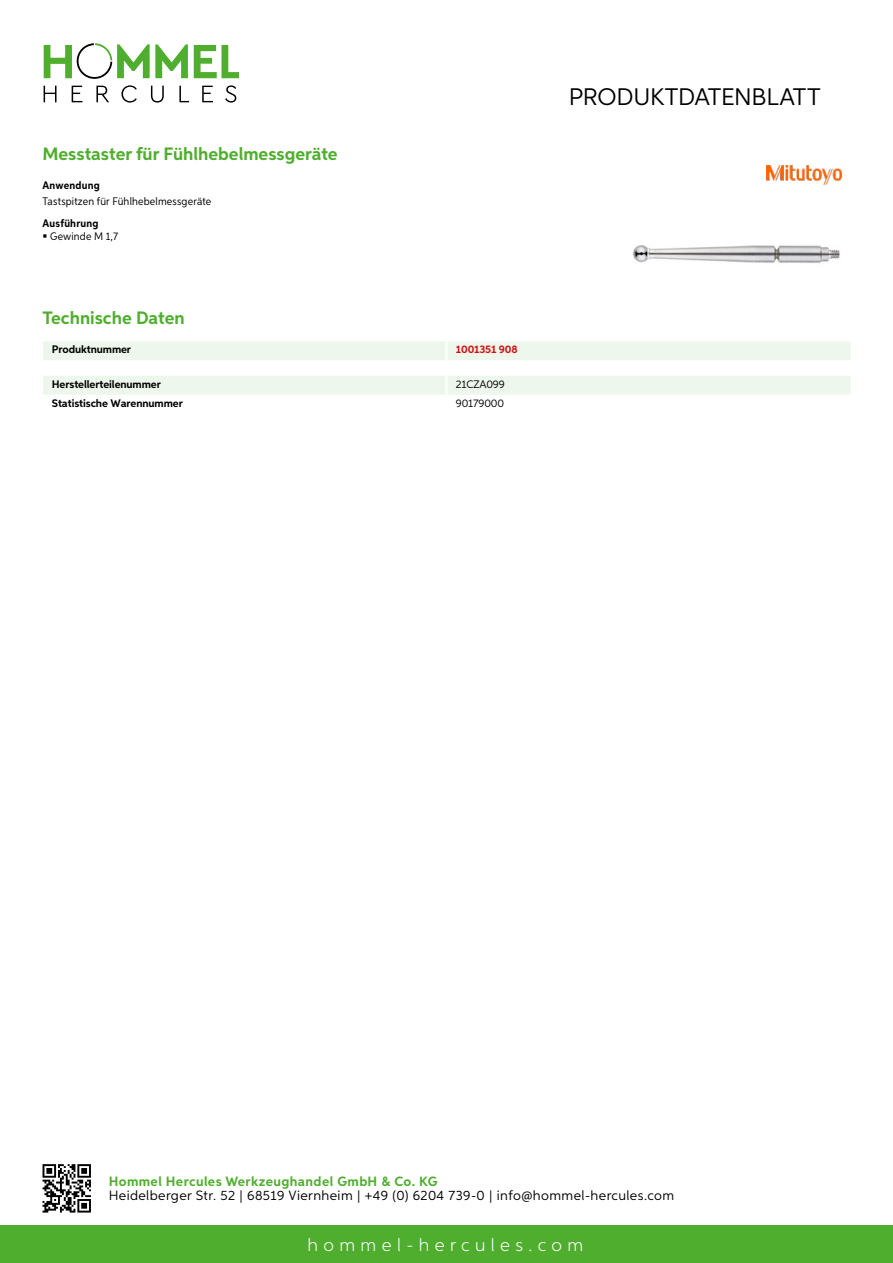
<style>
.page{position:relative;width:893px;height:1263px;background:#fff}
.page>*{position:absolute;margin:0;border:0;box-sizing:border-box;transform-origin:0 0}
.t1{font:24px "Aspira";letter-spacing:-.01em;color:#000}
.t2{font:700 18px "Aspira";color:#50ae2f}
.t3{font:300 18px "Aspira";letter-spacing:.3em;color:#fff}
.t4{font:13.5px "Aspira";letter-spacing:.03em;color:#000}
.t5{font:700 13.5px "Aspira";letter-spacing:.03em;color:#50ae2f}
.t6{font:700 10.95px "Aspira";letter-spacing:-.01em;color:#000}
.t7{font:10.95px "Aspira Nar";letter-spacing:.015em;color:#000}
.t8{font:700 10.95px "Aspira Nar";letter-spacing:.02em;color:#000}
.t9{font:10.95px "Aspira";letter-spacing:-.01em;color:#000}
.t10{font:700 10.95px "Aspira";letter-spacing:-.01em;color:#cd1013}
</style>
<div class="page">
<div style="left:0;top:1226px;width:893px;height:37px;background:#50ae2f"></div>
<svg style="left:43px;top:1164px;width:48px;height:48px"></svg>
<svg style="left:194px;top:45px;width:45px;height:33px"></svg>
<svg style="left:44px;top:43px;width:144px;height:36px"></svg>
<svg style="left:44px;top:86px;width:13px;height:16px"></svg>
<svg style="left:72px;top:86px;width:10px;height:16px"></svg>
<svg style="left:96px;top:86px;width:13px;height:16px"></svg>
<svg style="left:121px;top:85px;width:16px;height:18px"></svg>
<svg style="left:151px;top:86px;width:13px;height:17px"></svg>
<svg style="left:179px;top:86px;width:10px;height:16px"></svg>
<svg style="left:202px;top:86px;width:11px;height:16px"></svg>
<svg style="left:225px;top:85px;width:11px;height:18px"></svg>
<div style="left:43px;top:341px;width:807px;height:19px;background:#eef7eb"></div>
<hr style="left:445px;top:341px;width:3px;height:19px;background:#fff">
<div style="left:43px;top:376px;width:807px;height:19px;background:#eef7eb"></div>
<img style="left:633px;top:245px;width:207px;height:18px">
<img style="left:766px;top:166px;width:76px;height:19px">
<h2 class="t2" style="left:43px;top:142px;width:297px">Messtaster für Fühlhebelmessgeräte</h2>
<p class="t8" style="left:43px;top:179px;width:59px">Anwendung</p>
<p class="t7" style="left:43px;top:194px;width:170px">Tastspitzen für Fühlhebelmessgeräte</p>
<p class="t8" style="left:43px;top:216px;width:58px">Ausführung</p>
<p class="t7" style="left:50px;top:229px;width:69px">Gewinde M 1,7</p>
<h2 class="t2" style="left:43px;top:307px;width:144px">Technische Daten</h2>
<p class="t6" style="left:52px;top:343px;width:81px">Produktnummer</p>
<p class="t10" style="left:456px;top:343px;width:63px">1001351 908</p>
<p class="t6" style="left:52px;top:377px;width:111px">Herstellerteilenummer</p>
<p class="t9" style="left:456px;top:377px;width:50px">21CZA099</p>
<p class="t6" style="left:52px;top:396px;width:132px">Statistische Warennummer</p>
<p class="t9" style="left:456px;top:396px;width:50px">90179000</p>
<h1 class="t1" style="left:569px;top:82px;width:253px">Produktdatenblatt</h1>
<p class="t5" style="left:109px;top:1172px;width:330px">Hommel Hercules Werkzeughandel GmbH &amp; Co. KG</p>
<p class="t4" style="left:109px;top:1187px;width:567px">Heidelberger Str. 52 | 68519 Viernheim | +49 (0) 6204 739-0 | info@hommel-hercules.com</p>
<h2 class="t3" style="left:307px;top:1234px;width:277px">hommel-hercules.com</h2>
</div>
